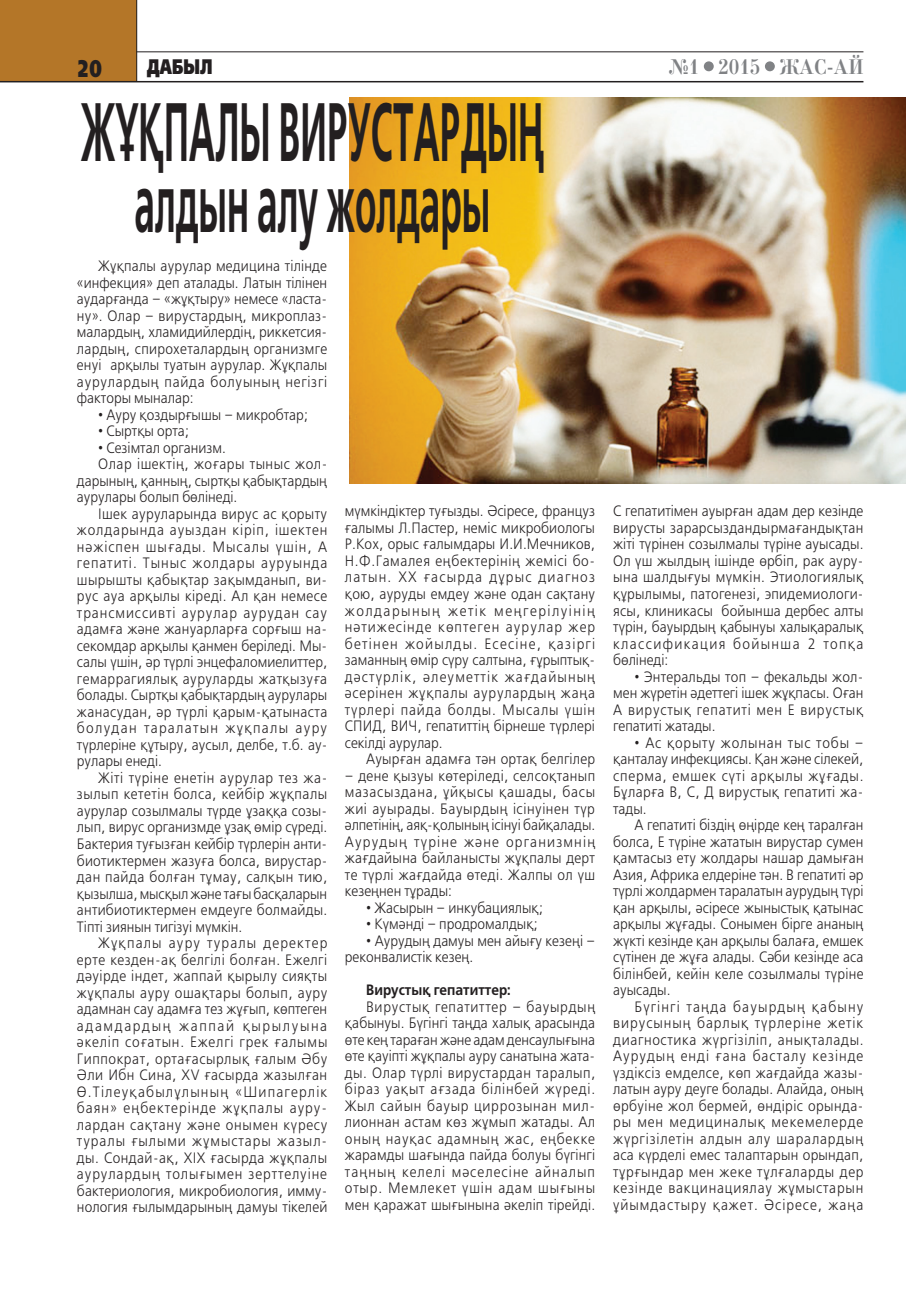
<style>
.page{position:relative;width:906px;height:1289px;background:#fff}
.page>*{position:absolute;margin:0;border:0;box-sizing:border-box;transform-origin:0 0}
.t1{font:700 82.5px/70.5px "DS Free Set";color:#231f20;text-align:center;scale:.43 1}
.t2{font:900 24px "DS Free Set";color:#231f20;scale:.7 1}
.t3{font:700 21px "DS New Standard";color:#808285;scale:.9 1}
.t4{font:900 21px "DS Free Set";color:#231f20;scale:.7 1}
.t5{font:15px/16.5px "DS Free Set";letter-spacing:.02em;color:#231f20;text-align:justify;scale:.9 1}
.t6{font:15px/16.5px "DS Free Set";color:#231f20;scale:.9 1}
.t7{font:15px "DS Free Set";letter-spacing:.07em;color:#231f20;scale:.9 1}
.t8{font:15px "DS Free Set";letter-spacing:.04em;color:#231f20;scale:.9 1}
.t9{font:15px "DS Free Set";letter-spacing:.065em;color:#231f20;scale:.9 1}
.t10{font:15px "DS Free Set";letter-spacing:.085em;color:#231f20;scale:.9 1}
.t11{font:15px "DS Free Set";letter-spacing:-.005em;color:#231f20;scale:.9 1}
.t12{font:15px "DS Free Set";letter-spacing:.06em;color:#231f20;scale:.9 1}
.t13{font:15px "DS Free Set";letter-spacing:.045em;color:#231f20;scale:.9 1}
.t14{font:15px "DS Free Set";letter-spacing:.075em;color:#231f20;scale:.9 1}
.t15{font:15px "DS Free Set";letter-spacing:.05em;color:#231f20;scale:.9 1}
.t16{font:15px "DS Free Set";letter-spacing:.095em;color:#231f20;scale:.9 1}
.t17{font:15px "DS Free Set";letter-spacing:.12em;color:#231f20;scale:.9 1}
.t18{font:700 15px "DS Free Set";color:#231f20;scale:.9 1}
</style>
<div class="page">
<div style="left:0;top:0;width:137px;height:82px;background:#b47628"></div>
<hr style="left:0;top:81px;width:863px;height:1px;background:#231f20">
<hr style="left:136px;top:52px;width:727px;height:1px;background:#231f20">
<hr style="left:136px;top:0;width:1px;height:81px;background:#231f20">
<div style="left:704px;top:61px;width:9px;height:10px;background:#808285;border-radius:50%"></div>
<div style="left:765px;top:61px;width:10px;height:10px;background:#808285;border-radius:50%"></div>
<img style="left:349px;top:98px;width:557px;height:385px">
<h2 class="t2" style="left:77px;top:54px;width:37px">20</h2>
<h3 class="t4" style="left:147px;top:53px;width:95px">ДАБЫЛ</h3>
<h3 class="t3" style="left:668px;top:55px;width:218px">№1 2015 ЖАС-АЙ</h3>
<h1 class="t1" style="left:81px;top:99px;width:1079px">Жұқпалы вирустардың алдын алу жолдары</h1>
<p class="t5" style="left:77px;top:258px;width:280px;text-align:left;text-indent:21px">Жұқпалы аурулар медицина тілінде «инфекция» деп аталады. Латын тілінен аударғанда – «жұқтыру» немесе «ласта&shy;ну». Олар – вирустардың, микроплаз&shy;малардың, хламидийлердің, риккетсия&shy;лардың, спирохеталардың организмге енуі арқылы туатын аурулар. Жұқпалы аурулардың пайда болуының негізгі факторы мыналар:</p>
<p class="t6" style="left:98px;top:407px;width:234px">• Ауру қоздырғышы – микробтар;</p>
<p class="t6" style="left:98px;top:423px;width:102px">• Сыртқы орта;</p>
<p class="t6" style="left:98px;top:440px;width:143px">• Сезімтал организм.</p>
<p class="t8" style="left:98px;top:455px;width:253px">Олар ішектің, жоғары тыныс жол-</p>
<p class="t6" style="left:77px;top:473px;width:280px">дарының, қанның, сыртқы қабықтардың</p>
<p class="t6" style="left:77px;top:489px;width:180px">аурулары болып бөлінеді.</p>
<p class="t5" style="left:98px;top:506px;width:256px">І шек ауруларында вирус ас қорыту</p>
<p class="t9" style="left:77px;top:521px;width:280px">жолдарында ауыздан кіріп, ішектен</p>
<p class="t7" style="left:77px;top:538px;width:279px">нәжіспен шығады. Мысалы үшін, А</p>
<p class="t7" style="left:77px;top:554px;width:280px">гепатиті. Тыныс жолдары ауруында</p>
<p class="t5" style="left:77px;top:572px;width:279px">шырышты қабықтар зақымданып, ви-</p>
<p class="t5" style="left:77px;top:588px;width:280px">рус ауа арқылы кіреді. Ал қан немесе</p>
<p class="t7" style="left:77px;top:604px;width:279px">трансмиссивті аурулар аурудан сау</p>
<p class="t5" style="left:77px;top:621px;width:279px">адамға және жануарларға сорғыш на-</p>
<p class="t6" style="left:77px;top:638px;width:280px">секомдар арқылы қанмен беріледі. Мы-</p>
<p class="t6" style="left:77px;top:654px;width:279px">салы үшін, әр түрлі энцефаломиелиттер,</p>
<p class="t5" style="left:77px;top:671px;width:280px">гемаррагиялық ауруларды жатқызуға</p>
<p class="t6" style="left:77px;top:687px;width:280px">болады. Сыртқы қабықтардың аурулары</p>
<p class="t5" style="left:77px;top:704px;width:280px">жанасудан, әр түрлі қарым-қатынаста</p>
<p class="t16" style="left:77px;top:719px;width:279px">болудан таралатын жұқпалы ауру</p>
<p class="t5" style="left:77px;top:737px;width:280px">түрлеріне құтыру, аусыл, делбе, т.б. ау-</p>
<p class="t6" style="left:77px;top:753px;width:96px">рулары енеді.</p>
<p class="t13" style="left:98px;top:769px;width:256px">Жіті түріне енетін аурулар тез жа-</p>
<p class="t5" style="left:77px;top:786px;width:280px">зылып кететін болса, кейбір жұқпалы</p>
<p class="t5" style="left:77px;top:803px;width:279px">аурулар созылмалы түрде ұзаққа созы-</p>
<p class="t6" style="left:77px;top:819px;width:279px">лып, вирус организмде ұзақ өмір сүреді.</p>
<p class="t6" style="left:77px;top:836px;width:279px">Бактерия туғызған кейбір түрлерін анти-</p>
<p class="t5" style="left:77px;top:852px;width:280px">биотиктермен жазуға болса, вирустар-</p>
<p class="t5" style="left:77px;top:869px;width:280px">дан пайда болған тұмау, салқын тию,</p>
<p class="t11" style="left:77px;top:884px;width:279px">қызылша, мысқыл және тағы басқаларын</p>
<p class="t5" style="left:77px;top:902px;width:280px">антибиотиктермен емдеуге болмайды.</p>
<p class="t6" style="left:77px;top:918px;width:185px">Тіпті зиянын тигізуі мүмкін.</p>
<p class="t10" style="left:98px;top:934px;width:256px">Жұқпалы ауру туралы деректер</p>
<p class="t5" style="left:77px;top:951px;width:279px">ерте кезден-ақ белгілі болған. Ежелгі</p>
<p class="t5" style="left:77px;top:968px;width:279px">дәуірде індет, жаппай қырылу сияқты</p>
<p class="t8" style="left:77px;top:983px;width:280px">жұқпалы ауру ошақтары болып, ауру</p>
<p class="t6" style="left:77px;top:1001px;width:279px">адамнан сау адамға тез жұғып, көптеген</p>
<p class="t17" style="left:77px;top:1016px;width:280px">адамдардың жаппай қырылуына</p>
<p class="t12" style="left:77px;top:1033px;width:280px">әкеліп соғатын. Ежелгі грек ғалымы</p>
<p class="t8" style="left:77px;top:1049px;width:280px">Гиппократ, ортағасырлық ғалым Әбу</p>
<p class="t5" style="left:77px;top:1067px;width:279px">Әли И бн Сина, ХV ғасырда жазылған</p>
<p class="t10" style="left:77px;top:1082px;width:280px">Ө.Тілеуқабылұлының «Шипагерлік</p>
<p class="t14" style="left:77px;top:1099px;width:279px">баян» еңбектерінде жұқпалы ауру-</p>
<p class="t15" style="left:77px;top:1115px;width:280px">лардан сақтану және онымен күресу</p>
<p class="t7" style="left:77px;top:1132px;width:279px">туралы ғылыми жұмыстары жазыл-</p>
<p class="t5" style="left:77px;top:1149px;width:279px">ды. Сондай-ақ, ХIХ ғасырда жұқпалы</p>
<p class="t9" style="left:77px;top:1165px;width:279px">аурулардың толығымен зерттелуіне</p>
<p class="t5" style="left:77px;top:1182px;width:280px">бактериология, микробиология, имму-</p>
<p class="t5" style="left:77px;top:1199px;width:280px">нология ғылымдарының дамуы тікелей</p>
<p class="t5" style="left:345px;top:503px;width:280px">мүмкіндіктер туғызды. Әсіресе, француз ғалымы Л.Пастер, неміс микробиологы Р.Кох, орыс ғалымдары И .И .Мечников, Н .Ф.Гамалея еңбектерінің жемісі бо&shy;латын. ХХ ғасырда дұрыс диагноз қою, ауруды емдеу және одан сақтану жолдарының жетік меңгерілуінің нәтижесінде көптеген аурулар жер бетінен жойылды. Есесіне, қазіргі заманның өмір сүру салтына, ғұрыптық&shy;дәстүрлік, әлеуметтік жағдайының әсерінен жұқпалы аурулардың жаңа түрлері пайда болды. Мысалы үшін СПИД, ВИ Ч, гепатиттің бірнеше түрлері секілді аурулар.</p>
<p class="t5" style="left:366px;top:751px;width:256px">Ауырған адамға тән ортақ белгілер</p>
<p class="t5" style="left:345px;top:767px;width:280px">– дене қызуы көтеріледі, селсоқтанып мазасыздана, ұйқысы қашады, басы жиі ауырады. Бауырдың ісінуінен түр әлпетінің, аяқ-қолының ісінуі байқалады.<br>Аурудың түріне және организмнің жағдайына байланысты жұқпалы дерт те түрлі жағдайда өтеді. Жалпы ол үш кезеңнен тұрады:</p>
<p class="t6" style="left:366px;top:899px;width:198px">• Жасырын – инкубациялық;</p>
<p class="t6" style="left:366px;top:916px;width:192px">• Күмәнді – продромалдық;</p>
<p class="t6" style="left:345px;top:932px;width:280px;text-indent:21px">• Аурудың дамуы мен айығу кезеңі – реконвалистік кезең.</p>
<p class="t18" style="left:366px;top:981px;width:162px">Вирустық гепатиттер:</p>
<p class="t5" style="left:345px;top:998px;width:280px;text-indent:21px">В ирустық гепатиттер – бауырдың қабынуы. Бүгінгі таңда халық арасында өте кең тараған және адам денсаулығына өте қауіпті жұқпалы ауру санатына жата&shy;ды. Олар түрлі вирустардан таралып, біраз уақыт ағзада білінбей жүреді.<br>Жыл сайын бауыр циррозынан мил&shy;лионнан астам көз жұмып жатады. Ал оның науқас адамның жас, еңбекке жарамды шағында пайда болуы бүгінгі таңның келелі мәселесіне айналып отыр. Мемлекет үшін адам шығыны мен қаражат шығынына әкеліп тірейді.</p>
<p class="t5" style="left:613px;top:503px;width:280px">С гепатитімен ауырған адам дер кезінде вирусты зарарсыздандырмағандықтан жіті түрінен созылмалы түріне ауысады.<br>Ол үш жылдың ішінде өрбіп, рак ауру&shy;ына шалдығуы мүмкін. Этиологиялық құрылымы, патогенезі, эпидемиологи&shy;ясы, клиникасы бойынша дербес алты түрін, бауырдың қабынуы халықаралық классификация бойынша 2 топқа бөлінеді:</p>
<p class="t5" style="left:613px;top:668px;width:280px;text-indent:21px">• Энтеральды топ – фекальды жол&shy;мен жүретін әдеттегі ішек жұқпасы. Оған А вирустық гепатиті мен Е вирустық гепатиті жатады.</p>
<p class="t5" style="left:613px;top:734px;width:280px;text-indent:21px">• Ас қорыту жолынан тыс тобы – қанталау инфекциясы. Қан және сілекей, сперма, емшек сүті арқылы жұғады.<br>Бұларға В , С, Д вирустық гепатиті жа&shy;тады.</p>
<p class="t5" style="left:613px;top:817px;width:280px;text-indent:21px">А гепатиті біздің өңірде кең таралған болса, Е түріне жататын вирустар сумен қамтасыз ету жолдары нашар дамыған Азия, Африка елдеріне тән. В гепатиті әр түрлі жолдармен таралатын аурудың түрі қан арқылы, әсіресе жыныстық қатынас арқылы жұғады. Сонымен бірге ананың жүкті кезінде қан арқылы балаға, емшек сүтінен де жұға алады. Сәби кезінде аса білінбей, кейін келе созылмалы түріне ауысады.</p>
<p class="t5" style="left:613px;top:998px;width:280px;text-indent:21px">Бүгінгі таңда бауырдың қабыну вирусының барлық түрлеріне жетік диагностика жүргізіліп, анықталады.<br>Аурудың енді ғана басталу кезінде үздіксіз емделсе, көп жағдайда жазы&shy;латын ауру деуге болады. Алайда, оның өрбуіне жол бермей, өндіріс орында&shy;ры мен медициналық мекемелерде жүргізілетін алдын алу шаралардың аса күрделі емес талаптарын орындап, тұрғындар мен жеке тұлғаларды дер кезінде вакцинациялау жұмыстарын ұйымдастыру қажет. Әсіресе, жаңа</p>
</div>
